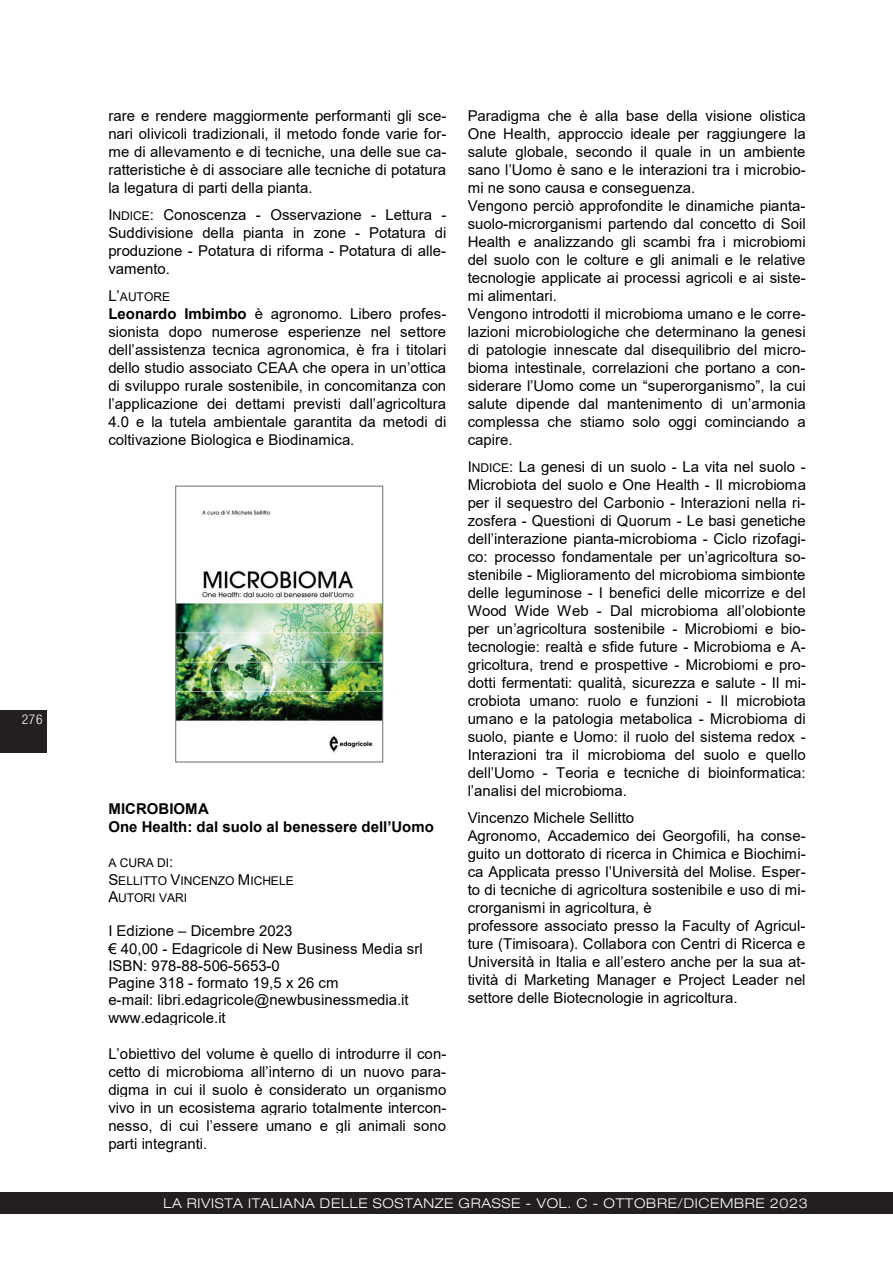
<style>
.page{position:relative;width:893px;height:1263px;background:#fff}
.page>*{position:absolute;margin:0;border:0;box-sizing:border-box;transform-origin:0 0}
.t1{font:15px/18px "Arial";color:#000;text-align:justify}
.t2{font:700 15px/18px "Arial";color:#000}
.t3{font:300 expanded 13.5px "Helvetica Neue LT Pro";letter-spacing:.05em;color:#fff}
.t4{font:300 condensed 13.5px "Helvetica Neue LT Pro";color:#fff}
.t5{font:12px/17.2px "Arial";letter-spacing:-.005em;color:#000}
.s1{font-size:12px}
.s2{font-size:15px}
.s3{font-weight:700}
</style>
<div class="page">
<div style="left:0;top:1193px;width:893px;height:21px;background:#231f20"></div>
<div style="left:0;top:710px;width:47px;height:43px;background:#231f20"></div>
<img style="left:177px;top:510px;width:204px;height:243px">
<div style="left:175px;top:485px;width:208px;height:278px;border:1px solid #7f7f7f"></div>
<p class="t4" style="left:22px;top:711px;width:22px">276</p>
<p class="t1" style="left:108px;top:107px;width:340px">rare e rendere maggiormente performanti gli sce&shy;nari olivicoli tradizionali, il metodo fonde varie for&shy;me di allevamento e di tecniche, una delle sue ca&shy;ratteristiche è di associare alle tecniche di potatura la legatura di parti della pianta.</p>
<p class="t1" style="left:108px;top:206px;width:340px">I<span class="s1">NDICE</span>: Conoscenza - Osservazione - Lettura - Suddivisione della pianta in zone - Potatura di produzione - Potatura di riforma - Potatura di alle&shy;vamento.</p>
<p class="t5" style="left:108px;top:288px;width:63px"><span class="s2">L’</span>AUTORE</p>
<p class="t1" style="left:108px;top:305px;width:340px"><span class="s3">Leonardo Imbimbo</span> è agronomo. Libero profes&shy;sionista dopo numerose esperienze nel settore dell’assistenza tecnica agronomica, è fra i titolari dello studio associato CEAA che opera in un’ottica di sviluppo rurale sostenibile, in concomitanza con l’applicazione dei dettami previsti dall’agricoltura 4.0 e la tutela ambientale garantita da metodi di coltivazione Biologica e Biodinamica.</p>
<p class="t2" style="left:108px;top:800px;width:327px">MICROBIOMA<br>One Health: dal suolo al benessere dell’Uomo</p>
<p class="t5" style="left:108px;top:854px;width:187px">A CURA DI<span class="s2">:<br>S</span>ELLITTO <span class="s2">V</span>INCENZO <span class="s2">M</span>ICHELE<br><span class="s2">A</span>UTORI VARI</p>
<p class="t1" style="left:108px;top:922px;width:316px;line-height:17.2px;text-align:left">I Edizione – Dicembre 2023<br>€ 40,00 - Edagricole di New Business Media srl ISBN: 978-88-506-5653-0<br>Pagine 318 - formato 19,5 x 26 cm<br>e-mail: libri.edagricole@newbusinessmedia.it www.edagricole.it</p>
<p class="t1" style="left:108px;top:1044px;width:340px">L’obiettivo del volume è quello di introdurre il con&shy;cetto di microbioma all’interno di un nuovo para&shy;digma in cui il suolo è considerato un organismo vivo in un ecosistema agrario totalmente intercon&shy;nesso, di cui l’essere umano e gli animali sono parti integranti.</p>
<p class="t1" style="left:468px;top:107px;width:340px;text-align:left">Paradigma che è alla base della visione olistica One Health, approccio ideale per raggiungere la salute globale, secondo il quale in un ambiente sano l’Uomo è sano e le interazioni tra i microbio&shy;mi ne sono causa e conseguenza.<br>Vengono perciò approfondite le dinamiche pianta&shy;suolo-microrganismi partendo dal concetto di Soil Health e analizzando gli scambi fra i microbiomi del suolo con le colture e gli animali e le relative tecnologie applicate ai processi agricoli e ai siste&shy;mi alimentari.<br>Vengono introdotti il microbioma umano e le corre&shy;lazioni microbiologiche che determinano la genesi di patologie innescate dal disequilibrio del micro&shy;bioma intestinale, correlazioni che portano a con&shy;siderare l’Uomo come un “superorganismo”, la cui salute dipende dal mantenimento di un’armonia complessa che stiamo solo oggi cominciando a capire.</p>
<p class="t1" style="left:468px;top:458px;width:340px">I<span class="s1">NDICE</span>: La genesi di un suolo - La vita nel suolo - Microbiota del suolo e One Health - Il microbioma per il sequestro del Carbonio - Interazioni nella ri&shy;zosfera - Questioni di Quorum - Le basi genetiche dell’interazione pianta-microbioma - Ciclo rizofagi&shy;co: processo fondamentale per un’agricoltura so&shy;stenibile - Miglioramento del microbioma simbionte delle leguminose - I benefici delle micorrize e del Wood Wide Web - Dal microbioma all’olobionte per un’agricoltura sostenibile - Microbiomi e bio&shy;tecnologie: realtà e sfide future - Microbioma e A&shy;gricoltura, trend e prospettive - Microbiomi e pro&shy;dotti fermentati: qualità, sicurezza e salute - Il mi&shy;crobiota umano: ruolo e funzioni - Il microbiota umano e la patologia metabolica - Microbioma di suolo, piante e Uomo: il ruolo del sistema redox - Interazioni tra il microbioma del suolo e quello dell’Uomo - Teoria e tecniche di bioinformatica: l’analisi del microbioma.</p>
<p class="t1" style="left:468px;top:809px;width:340px;text-align:left">Vincenzo Michele Sellitto<br>Agronomo, Accademico dei Georgofili, ha conse&shy;guito un dottorato di ricerca in Chimica e Biochimi&shy;ca Applicata presso l’Università del Molise. Esper&shy;to di tecniche di agricoltura sostenibile e uso di mi&shy;crorganismi in agricoltura, è<br>professore associato presso la Faculty of Agricul&shy;ture (Timisoara). Collabora con Centri di Ricerca e Università in Italia e all’estero anche per la sua at&shy;tività di Marketing Manager e Project Leader nel settore delle Biotecnologie in agricoltura.</p>
<p class="t3" style="left:163px;top:1195px;width:452px">LA RIVISTA ITALIANA DELLE SOSTANZE GRASSE - VO L. C - OTTO</p>
<p class="t3" style="left:646px;top:1195px;width:163px">BRE/DICEMBRE 2023</p>
</div>
